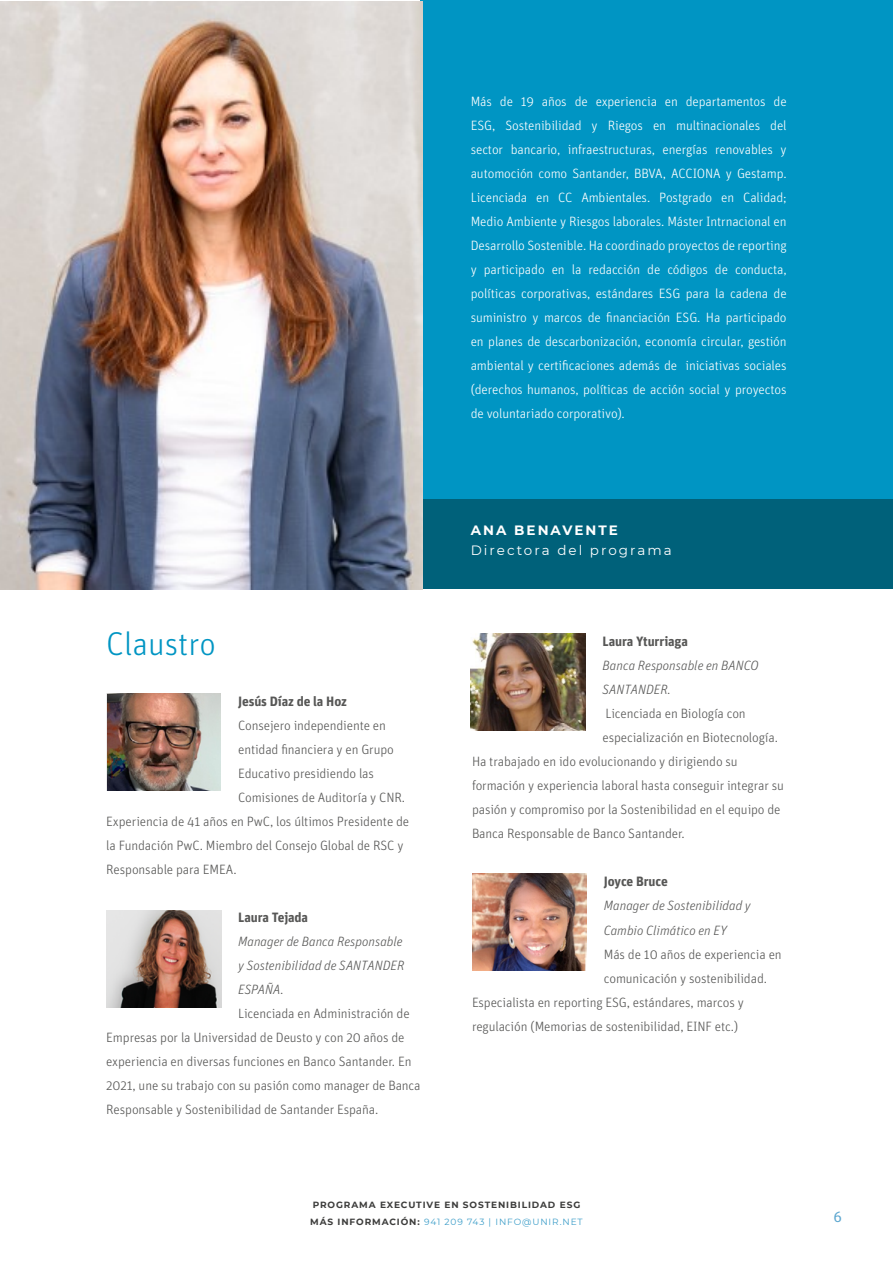
<style>
.page{position:relative;width:893px;height:1263px;background:#fff}
.page>*{position:absolute;margin:0;border:0;box-sizing:border-box;transform-origin:0 0}
.t1{font:300 33px "Unit OT";color:#0095c3}
.t2{font:15px "Myriad Pro";color:#5fa8d0}
.t3{font:300 13.5px/24px "Unit OT";letter-spacing:-.01em;color:#575756}
.t4{font:300 13.5px/24px "Unit OT";letter-spacing:-.01em;color:#fff;text-align:justify}
.t5{font:italic 300 13.5px/24px "Unit OT";color:#575756}
.t6{font:700 13.5px "Unit OT";letter-spacing:-.01em;color:#575756}
.t7{font:13.5px "Montserrat";letter-spacing:.15em;color:#fff}
.t8{font:700 13.5px "Montserrat";letter-spacing:.15em;color:#fff}
.t9{font:700 9px/16.5px "Montserrat";letter-spacing:.1em;color:#3c3c3b}
.s1{font-weight:400;color:#3e9ec9}
.s2{font-family:"Unit OT"}
</style>
<div class="page">
<div style="left:421px;top:0;width:472px;height:586px;background:#0095c3"></div>
<img style="left:107px;top:693px;width:113px;height:97px">
<img style="left:471px;top:633px;width:114px;height:97px">
<img style="left:472px;top:873px;width:115px;height:97px">
<img style="left:106px;top:910px;width:115px;height:97px">
<div style="left:421px;top:499px;width:472px;height:89px;background:#00617a"></div>
<img style="left:0;top:1px;width:422px;height:588px">
<p class="t4" style="left:471px;top:90px;width:317px">Más de 19 años de experiencia en departamentos de ESG, Sostenibilidad y Riegos en multinacionales del sector bancario, infraestructuras, energías renovables y automoción como Santander, BBVA, ACCIONA y Gestamp.<br>Licenciada en CC Ambientales. Postgrado en Calidad; Medio Ambiente y Riesgos laborales. Máster Intrnacional en Desarrollo Sostenible. Ha coordinado proyectos de reporting y participado en la redacción de códigos de conducta, políticas corporativas, estándares ESG para la cadena de suministro y marcos de financiación ESG. Ha participado en planes de descarbonización, economía circular, gestión ambiental y certificaciones además de iniciativas sociales (derechos humanos, políticas de acción social y proyectos de voluntariado corporativo).</p>
<h1 class="t1" style="left:106px;top:624px;width:111px">Claustro</h1>
<p class="t6" style="left:238px;top:693px;width:110px">Jesús Díaz de la Hoz</p>
<p class="t3" style="left:238px;top:714px;width:149px">Consejero independiente en</p>
<p class="t3" style="left:238px;top:738px;width:157px">entidad financiera y en Grupo</p>
<p class="t3" style="left:238px;top:762px;width:137px">Educativo presidiendo las</p>
<p class="t3" style="left:238px;top:786px;width:169px">Comisiones de Auditoría y CNR.</p>
<p class="t3" style="left:106px;top:810px;width:305px">Experiencia de 41 años en PwC, los últimos Presidente de</p>
<p class="t3" style="left:106px;top:834px;width:299px">la Fundación PwC. Miembro del Consejo Global de RSC y</p>
<p class="t3" style="left:106px;top:858px;width:132px">Responsable para EMEA.</p>
<p class="t6" style="left:238px;top:909px;width:72px">Laura Tejada</p>
<p class="t5" style="left:238px;top:930px;width:168px">Manager de Banca Responsable y Sostenibilidad de SANTANDER<br>ESPAÑA.</p>
<p class="t3" style="left:106px;top:1002px;width:316px;text-indent:132px">Licenciada en Administración de Empresas por la Universidad de Deusto y con 20 años de experiencia en diversas funciones en Banco Santander. En 2021, une su trabajo con su pasión como manager de Banca Responsable y Sostenibilidad de Santander España.</p>
<p class="t8" style="left:471px;top:521px;width:149px">ANA BENAVENTE</p>
<p class="t7" style="left:471px;top:541px;width:203px">Directora del programa</p>
<p class="t6" style="left:603px;top:633px;width:87px">Laura Yturriaga</p>
<p class="t5" style="left:603px;top:654px;width:158px">Banca Responsable en BANCO<br>SANTANDER.</p>
<p class="t3" style="left:605px;top:702px;width:142px">Licenciada en Biología con</p>
<p class="t3" style="left:603px;top:726px;width:177px">especialización en Biotecnología.</p>
<p class="t3" style="left:472px;top:750px;width:267px">Ha trabajado en ido evolucionando y dirigiendo su</p>
<p class="t3" style="left:472px;top:774px;width:313px">formación y experiencia laboral hasta conseguir integrar su</p>
<p class="t3" style="left:472px;top:798px;width:310px">pasión y compromiso por la Sostenibilidad en el equipo de</p>
<p class="t3" style="left:472px;top:822px;width:214px">Banca Responsable de Banco Santander.</p>
<p class="t6" style="left:604px;top:873px;width:66px">Joyce Bruce</p>
<p class="t5" style="left:604px;top:894px;width:149px">Manager de Sostenibilidad y<br>Cambio Climático en EY</p>
<p class="t3" style="left:604px;top:942px;width:179px">Más de 10 años de experiencia en</p>
<p class="t3" style="left:604px;top:966px;width:165px">comunicación y sostenibilidad.</p>
<p class="t3" style="left:472px;top:990px;width:273px">Especialista en reporting ESG, estándares, marcos y</p>
<p class="t3" style="left:472px;top:1014px;width:268px">regulación (Memorias de sostenibilidad, EINF etc.)</p>
<p class="t9" style="left:310px;top:1196px;width:274px">PROGRAMA EXECUTIVE EN SOSTENIBILIDAD ESG<br>MÁS INFORMACIÓN: <span class="s1">941 209 743 | INFO@UNIR.NET</span></p>
<p class="t2" style="left:812px;top:1208px;width:31px">» <span class="s2">6</span></p>
</div>
